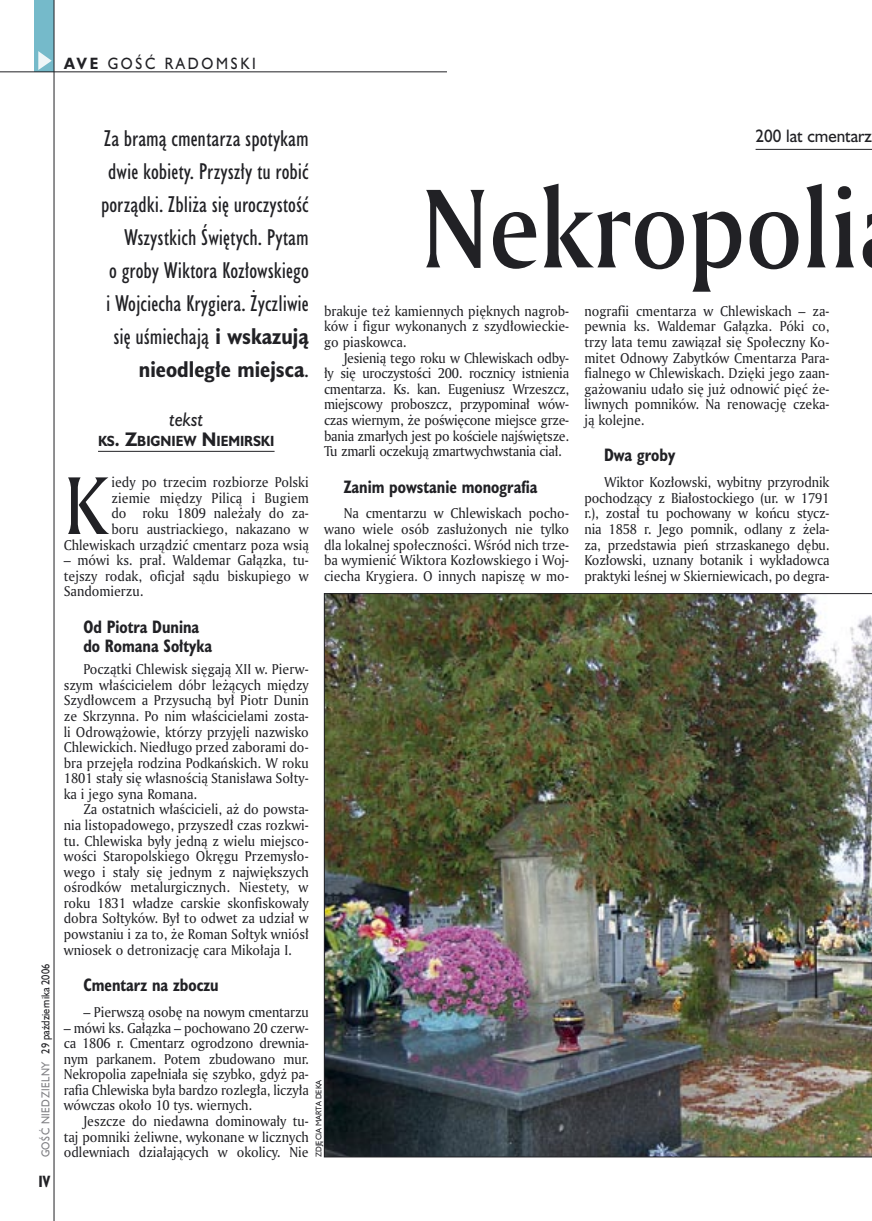
<style>
.page{position:relative;width:872px;height:1221px;background:#fff}
.page>*{position:absolute;margin:0;border:0;box-sizing:border-box;transform-origin:0 0}
._05_tytyl_AmMd_72_pt{font:108px "Amerigo Md PL";color:#212125;scale:.9 1}
._02_body_z_incjalem_4{font:79.05px "Amerigo PL";color:#212125;scale:.9 1}
._06-1_lead_prawy_HuCn_14_pt{font:21px/33px "Humanst 521 Cn PL";color:#212125;text-align:right}
._12_autor_HuBd{font:italic 18px "Humanst 521 PL";color:#212125;scale:.9 1}
._04_srodtytul_HuCB_11_pt{font:700 16.5px/19.5px "Humanst 521 Cn PL";color:#212125;scale:.94 1}
._04-3_nadtytul_lokal{font:16.5px "Humanst 521 PL";color:#212125;scale:.94 1}
._15a_temat_lewo{font:15px "Humanst 521 PL";letter-spacing:.2em;color:#212125;scale:.9 1}
._16_pagina_lewa{font:700 15px "Humanst 521 Cn PL";color:#212125;scale:.94 1}
._01_body_tekst{font:13.8px/15.6px "Amerigo PL";color:#212125;text-align:justify;scale:.94 1}
._02_body_z_incjalem_4-2{font:13.8px/15.6px "Amerigo PL";color:#212125;text-align:right;scale:.94 1}
._12_autor_HuBd-2{font:700 13.5px "Humanst 521 PL";color:#212125;scale:.9 1}
._18_data_lewa{font:10.5px "Humanst 521 PL";color:#212125;scale:.9 1}
._18a_data_lewa_GOSC{font:10.5px "Humanst 521 PL";letter-spacing:.05em;color:#7f7f83;scale:.9 1}
._09a_autor_zdjecia_Hu_5_pt{font:7.5px "Humanst 521 PL";color:#212125;scale:.94 1}
.s1{font-weight:700}
.s2{font-size:18px}
</style>
<div class="page">
<div style="left:35px;top:0;width:19px;height:72px;background:#75baca"></div>
<svg style="left:38px;top:51px;width:14px;height:19px"></svg>
<hr style="left:54px;top:0;width:1px;height:1220px;background:#212125">
<hr style="left:0;top:72px;width:447px;height:1px;background:#212125">
<hr style="left:98px;top:451px;width:176px;height:1px;background:#212125">
<hr style="left:755px;top:149px;width:117px;height:1px;background:#212125">
<img style="left:324px;top:593px;width:548px;height:564px">
<p class="_15a_temat_lewo" style="left:64px;top:53px;width:215px"><span class="s1">AVE</span> GOŚĆ RADOMSKI</p>
<p class="_18_data_lewa" style="left:38px;top:1053px;width:101px;rotate:-90deg">29 października 2006</p>
<p class="_18a_data_lewa_GOSC" style="left:38px;top:1157px;width:108px;rotate:-90deg">GOŚĆ NIEDZIELNY</p>
<p class="_16_pagina_lewa" style="left:38px;top:1170px;width:14px">IV</p>
<p class="_04-3_nadtytul_lokal" style="left:755px;top:125px;width:125px">200 lat cmentarz</p>
<p class="_05_tytyl_AmMd_72_pt" style="left:421px;top:156px;width:487px">Nekropoli</p>
<p class="_06-1_lead_prawy_HuCn_14_pt" style="left:101px;top:121px;width:209px">Za bramą cmentarza spotykam dwie kobiety. Przyszły tu robić porządki. Zbliża się uroczystość<br>Wszystkich Świętych. Pytam<br>o groby Wiktora Kozłowskiego i Wojciecha Krygiera. Życzliwie się uśmiechają <span class="s1">i wskazują nieodległe miejsca</span>.</p>
<p class="_12_autor_HuBd" style="left:169px;top:407px;width:40px">tekst</p>
<p class="_12_autor_HuBd-2" style="left:98px;top:431px;width:198px">KS<span class="s2">. Z</span>BIGNIEW <span class="s2">N</span>IEMIRSKI</p>
<p class="_01_body_tekst" style="left:324px;top:303px;width:262px">brakuje też kamiennych pięknych nagrob&shy;ków i figur wykonanych z szydłowieckie&shy;go piaskowca.</p>
<p class="_01_body_tekst" style="left:324px;top:349px;width:262px;text-indent:20px">Jesienią tego roku w Chlewiskach odby&shy;ły się uroczystości 200. rocznicy istnienia cmentarza. Ks. kan. Eugeniusz Wrzeszcz, miejscowy proboszcz, przypominał wów&shy;czas wiernym, że poświęcone miejsce grze&shy;bania zmarłych jest po kościele najświętsze.<br>Tu zmarli oczekują zmartwychwstania ciał.</p>
<p class="_04_srodtytul_HuCB_11_pt" style="left:344px;top:476px;width:208px">Zanim powstanie monografia</p>
<p class="_01_body_tekst" style="left:324px;top:505px;width:262px;text-indent:20px">Na cmentarzu w Chlewiskach pocho&shy;wano wiele osób zasłużonych nie tylko dla lokalnej społeczności. Wśród nich trze&shy;ba wymienić Wiktora Kozłowskiego i Woj&shy;ciecha Krygiera. O innych napiszę w mo-</p>
<p class="_01_body_tekst" style="left:584px;top:303px;width:262px">nografii cmentarza w Chlewiskach – za&shy;pewnia ks. Waldemar Gałązka. Póki co, trzy lata temu zawiązał się Społeczny Ko&shy;mitet Odnowy Zabytków Cmentarza Para&shy;fialnego w Chlewiskach. Dzięki jego zaan&shy;gażowaniu udało się już odnowić pięć że&shy;liwnych pomników. Na renowację czeka&shy;ją kolejne.</p>
<p class="_04_srodtytul_HuCB_11_pt" style="left:604px;top:445px;width:77px">Dwa groby</p>
<p class="_01_body_tekst" style="left:584px;top:474px;width:262px;text-indent:20px">Wiktor Kozłowski, wybitny przyrodnik pochodzący z Białostockiego (ur. w 1791 r.), został tu pochowany w końcu stycz&shy;nia 1858 r. Jego pomnik, odlany z żela&shy;za, przedstawia pień strzaskanego dębu.<br>Kozłowski, uznany botanik i wykładowca praktyki leśnej w Skierniewicach, po degra-</p>
<p class="_02_body_z_incjalem_4-2" style="left:64px;top:474px;width:262px">iedy po trzecim rozbiorze Polski<br>ziemie między Pilicą i Bugiem<br>do roku 1809 należały do za-<br>boru austriackiego, nakazano w<br>Chlewiskach urządzić cmentarz poza wsią</p>
<p class="_02_body_z_incjalem_4-2" style="left:64px;top:552px;width:262px;text-align:justify">– mówi ks. prał. Waldemar Gałązka, tu&shy;tejszy rodak, oficjał sądu biskupiego w Sandomierzu.</p>
<p class="_04_srodtytul_HuCB_11_pt" style="left:83px;top:616px;width:138px">Od Piotra Dunina do Romana Sołtyka</p>
<p class="_01_body_tekst" style="left:64px;top:661px;width:262px;text-indent:20px">Początki Chlewisk sięgają XII w. Pierw&shy;szym właścicielem dóbr leżących między Szydłowcem a Przysuchą był Piotr Dunin ze Skrzynna. Po nim właścicielami zosta&shy;li Odrowążowie, którzy przyjęli nazwisko Chlewickich. Niedługo przed zaborami do&shy;bra przejęła rodzina Podkańskich. W roku 1801 stały się własnością Stanisława Sołty&shy;ka i jego syna Romana.</p>
<p class="_01_body_tekst" style="left:64px;top:801px;width:262px;text-indent:20px">Za ostatnich właścicieli, aż do powsta&shy;nia listopadowego, przyszedł czas rozkwi&shy;tu. Chlewiska były jedną z wielu miejsco&shy;wości Staropolskiego Okręgu Przemysło&shy;wego i stały się jednym z największych ośrodków metalurgicznych. Niestety, w roku 1831 władze carskie skonfiskowały dobra Sołtyków. Był to odwet za udział w powstaniu i za to, że Roman Sołtyk wniósł wniosek o detronizację cara Mikołaja I.</p>
<p class="_04_srodtytul_HuCB_11_pt" style="left:83px;top:974px;width:146px">Cmentarz na zboczu</p>
<p class="_01_body_tekst" style="left:83px;top:1003px;width:241px">– Pierwszą osobę na nowym cmentarzu</p>
<p class="_01_body_tekst" style="left:64px;top:1019px;width:262px">– mówi ks. Gałązka – pochowano 20 czerw&shy;ca 1806 r. Cmentarz ogrodzono drewnia&shy;nym parkanem. Potem zbudowano mur.<br>Nekropolia zapełniała się szybko, gdyż pa&shy;rafia Chlewiska była bardzo rozległa, liczyła wówczas około 10 tys. wiernych.</p>
<p class="_01_body_tekst" style="left:64px;top:1112px;width:262px;text-indent:20px">Jeszcze do niedawna dominowały tu&shy;taj pomniki żeliwne, wykonane w licznych odlewniach działających w okolicy. Nie</p>
<p class="_02_body_z_incjalem_4" style="left:64px;top:453px;width:49px">K</p>
<p class="_09a_autor_zdjecia_Hu_5_pt" style="left:313px;top:1156px;width:84px;rotate:-90deg">ZDJĘCIA MARTA DEKA</p>
</div>
